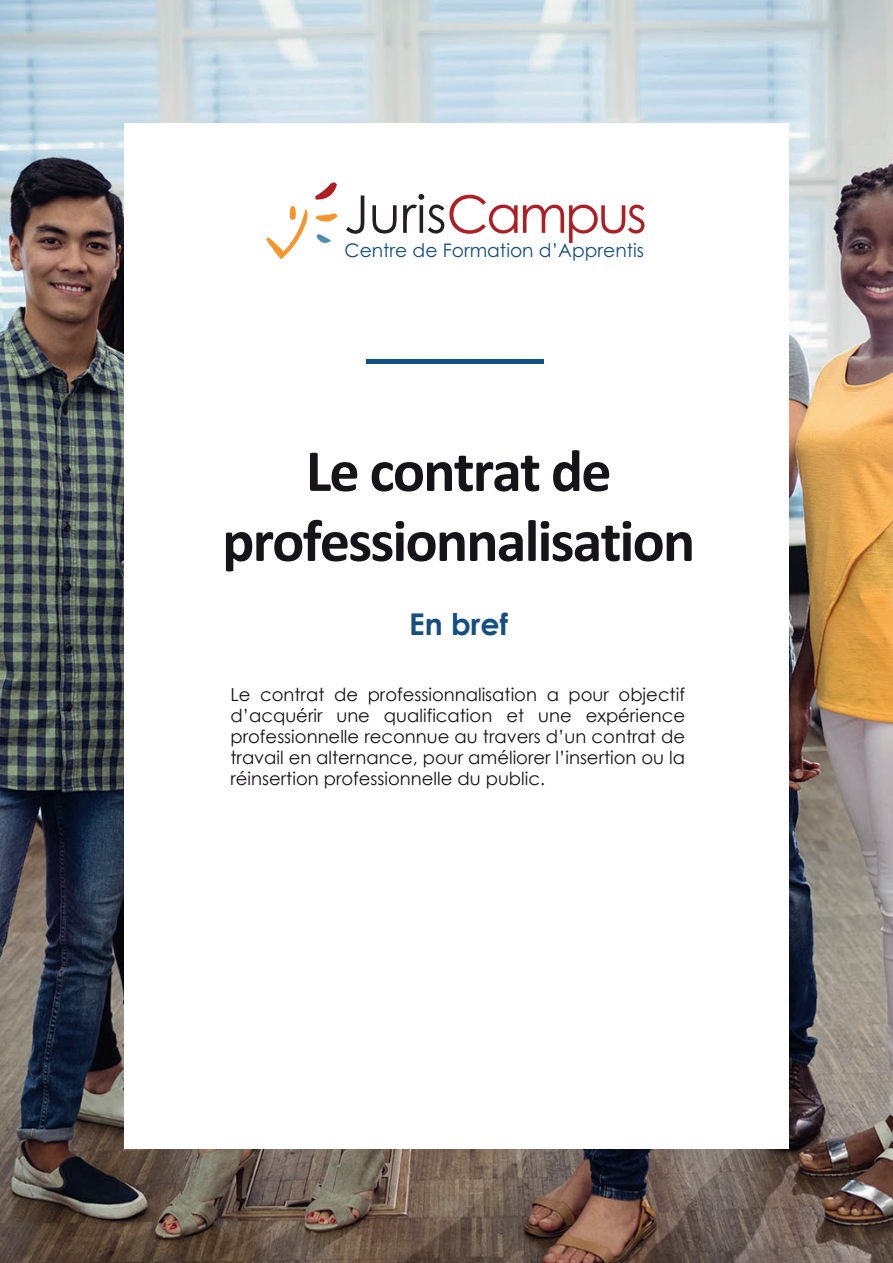
<style>
.page{position:relative;width:893px;height:1263px;background:#fff}
.page>*{position:absolute;margin:0;border:0;box-sizing:border-box;transform-origin:0 0}
.t1{font:700 60px/69.9px "Calibri";letter-spacing:-.03em;color:#161319;text-align:center}
.t2{font:700 30px "Century Gothic";color:#134f83}
.t3{font:18.75px "Century Gothic";color:#134f83}
.t4{font:18px/21px "Century Gothic";color:#161319;text-align:justify}
</style>
<div class="page">
<img style="left:0;top:0;width:893px;height:1263px">
<div style="left:124px;top:123px;width:665px;height:1025px;background:#fff"></div>
<hr style="left:366px;top:360px;width:177px;height:4px;background:#134f83">
<svg style="left:346px;top:196px;width:18px;height:38px"></svg>
<svg style="left:372px;top:205px;width:25px;height:29px"></svg>
<svg style="left:403px;top:194px;width:241px;height:49px"></svg>
<svg style="left:315px;top:182px;width:22px;height:18px"></svg>
<svg style="left:316px;top:213px;width:21px;height:9px"></svg>
<svg style="left:317px;top:234px;width:14px;height:9px"></svg>
<svg style="left:266px;top:206px;width:42px;height:53px"></svg>
<p class="t3" style="left:345px;top:237px;width:301px">Centre de Formation d’Apprentis</p>
<h1 class="t1" style="left:222px;top:435px;width:474px">Le contrat de professionnalisation</h1>
<h2 class="t2" style="left:409px;top:602px;width:100px">En bref</h2>
<p class="t4" style="left:230px;top:684px;width:456px">Le contrat de professionnalisation a pour objectif d’acquérir une qualification et une expérience professionnelle reconnue au travers d’un contrat de travail en alternance, pour améliorer l’insertion ou la réinsertion professionnelle du public.</p>
</div>
